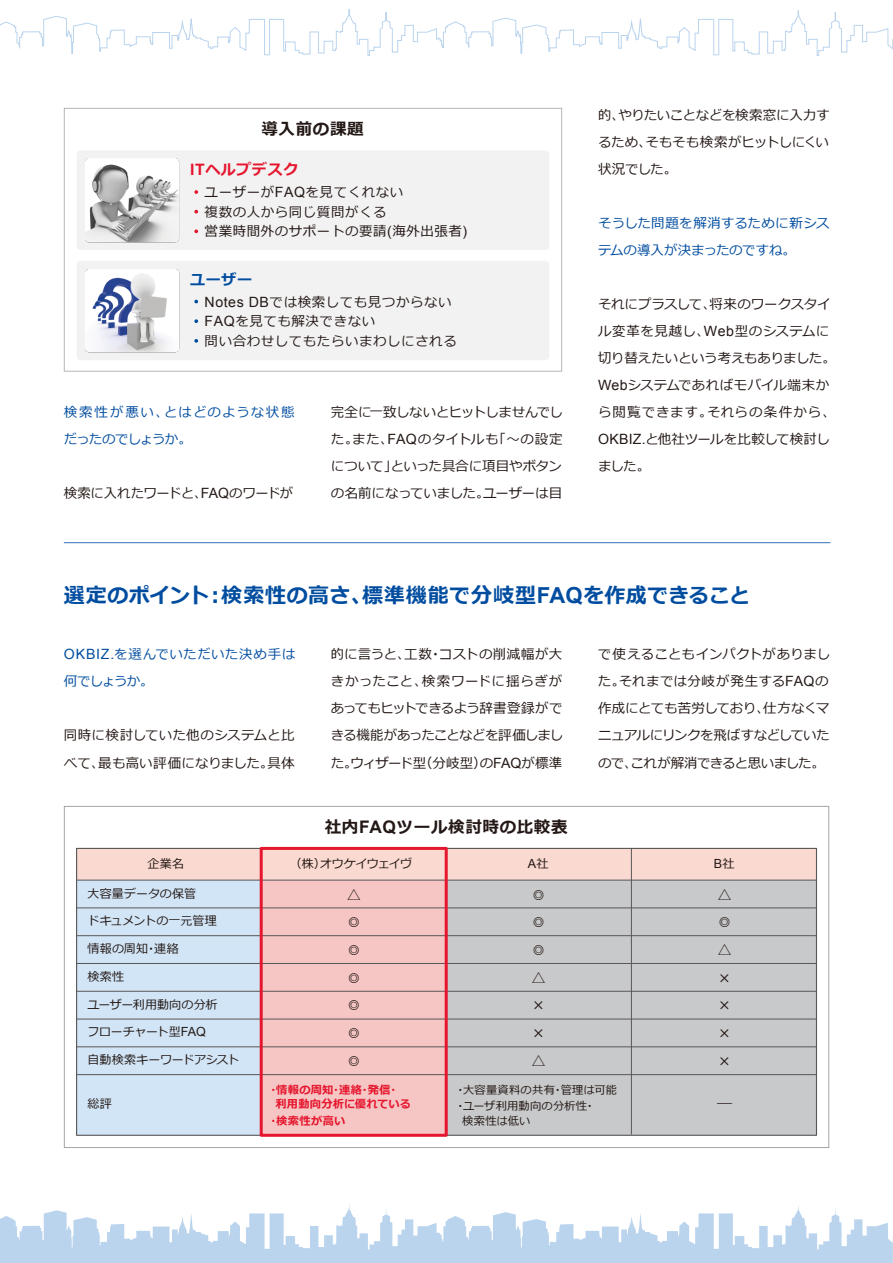
<style>
.page{position:relative;width:893px;height:1263px;background:#fff}
.page>*{position:absolute;margin:0;border:0;box-sizing:border-box;transform-origin:0 0}
.t1{font:700 21px "Meiryo";letter-spacing:.025em;color:#004da0}
.t2{font:700 16.5px "Meiryo";letter-spacing:.04em;color:#231815}
.t3{font:15px/27.6px "Meiryo";color:#231815;text-align:justify}
.t4{font:700 15px "Meiryo";letter-spacing:.04em;color:#e5162d}
.t5{font:700 15px "Meiryo";color:#004da0}
.t6{font:13.5px/27px "Meiryo";color:#231815;text-align:justify}
.t7{font:13.5px/19.5px "Meiryo";letter-spacing:.04em;color:#231815}
.t8{font:13.5px/27px "Meiryo";color:#004da0}
.t9{font:13.5px/27px "Meiryo";letter-spacing:.02em;color:#004da0}
.t10{font:13.5px/27px "Meiryo";letter-spacing:.07em;color:#004da0}
.t11{font:13.5px "Meiryo";letter-spacing:-.03em;color:#231815}
.t12{font:12.6px "Arial";color:#231815}
.t13{font:12px "Meiryo";letter-spacing:-.005em;color:#231815}
.t14{font:12px "Meiryo";letter-spacing:-.025em;color:#231815}
.t15{font:12px "Meiryo";letter-spacing:-.05em;color:#231815}
.t16{font:11.25px/16.5px "Meiryo";letter-spacing:.015em;color:#231815}
.t17{font:700 11.25px/14.2px "Meiryo";letter-spacing:.02em;color:#e5162d}
.s1{font-family:"Arial";font-size:15.75px}
.s2{font-family:"Arial";font-size:14.1px}
.s3{font-family:"Arial";font-size:22.05px}
.s4{font-family:"Arial";font-size:17.4px}
.s5{font-family:"Meiryo";font-size:12px}
.s6{font-family:"Arial";font-size:12.6px}
</style>
<div class="page">
<svg style="left:0;top:1204px;width:893px;height:59px;fill:#bad4ee"></svg>
<svg style="left:0;top:9px;width:893px;height:47px"></svg>
<hr style="left:64px;top:542px;width:766px;height:1px;background:#3071b7">
<svg style="left:64px;top:806px;width:765px;height:342px"></svg>
<div style="left:77px;top:848px;width:739px;height:287px;background:#c8c9ca"></div>
<div style="left:77px;top:848px;width:184px;height:287px;background:#d2e5f6"></div>
<div style="left:262px;top:848px;width:184px;height:287px;background:#f6c6c5"></div>
<div style="left:77px;top:848px;width:739px;height:32px;background:#fad9d0"></div>
<svg style="left:64px;top:108px;width:498px;height:263px"></svg>
<div style="left:77px;top:150px;width:472px;height:100px;background:#f2f2f2;border-radius:4px"></div>
<div style="left:77px;top:261px;width:472px;height:99px;background:#f2f2f2;border-radius:4px"></div>
<img style="left:85px;top:269px;width:114px;height:84px">
<img style="left:85px;top:159px;width:95px;height:84px">
<svg style="left:194px;top:190px;width:4px;height:4px"></svg>
<svg style="left:194px;top:210px;width:4px;height:4px"></svg>
<svg style="left:194px;top:229px;width:4px;height:4px"></svg>
<svg style="left:194px;top:300px;width:4px;height:3px"></svg>
<svg style="left:194px;top:319px;width:4px;height:4px"></svg>
<svg style="left:194px;top:339px;width:4px;height:4px"></svg>
<hr style="left:77px;top:880px;width:739px;height:1px;background:#595757">
<hr style="left:77px;top:907px;width:739px;height:1px;background:#595757">
<hr style="left:77px;top:935px;width:739px;height:1px;background:#595757">
<hr style="left:77px;top:963px;width:739px;height:1px;background:#595757">
<hr style="left:77px;top:991px;width:739px;height:1px;background:#595757">
<hr style="left:77px;top:1019px;width:739px;height:1px;background:#595757">
<hr style="left:77px;top:1046px;width:739px;height:1px;background:#595757">
<hr style="left:77px;top:1074px;width:739px;height:1px;background:#595757">
<hr style="left:631px;top:848px;width:1px;height:286px;background:#595757">
<div style="left:260px;top:847px;width:188px;height:290px;border:3px solid #e5162d"></div>
<p class="t2" style="left:261px;top:118px;width:104px">導入前の課題</p>
<p class="t4" style="left:190px;top:159px;width:110px"><span class="s1">IT</span>ヘルプデスク</p>
<p class="t7" style="left:205px;top:183px;width:264px">ユーザーが<span class="s2">FAQ</span>を見てくれない<br>複数の人から同じ質問がくる<br>営業時間外のサポートの要請<span class="s2">(</span>海外出張者<span class="s2">)</span></p>
<p class="t5" style="left:190px;top:269px;width:63px">ユーザー</p>
<p class="t7" style="left:205px;top:293px;width:254px"><span class="s2">Notes DB</span>では検索しても見つからない<br><span class="s2">FAQ</span>を見ても解決できない<br>問い合わせしてもたらいまわしにされる</p>
<p class="t10" style="left:64px;top:399px;width:232px">検索性が悪い、とはどのような状態だったのでしょうか。</p>
<p class="t11" style="left:64px;top:483px;width:231px">検索に入れたワードと、<span class="s2">FAQ</span>のワードが</p>
<p class="t6" style="left:331px;top:399px;width:234px">完全に一致しないとヒットしませんでした。また、<span class="s2">FAQ</span>のタイトルも「～の設定について」といった具合に項目やボタンの名前になっていました。ユーザーは目</p>
<p class="t6" style="left:598px;top:102px;width:233px">的、やりたいことなどを検索窓に入力するため、そもそも検索がヒットしにくい状況でした。</p>
<p class="t8" style="left:598px;top:210px;width:233px">そうした問題を解消するために新システムの導入が決まったのですね。</p>
<p class="t6" style="left:598px;top:291px;width:239px;text-align:left">それにプラスして、将来のワークスタイル変革を見越し、<span class="s2">Web</span>型のシステムに切り替えたいという考えもありました。<br><span class="s2">Web</span>システムであればモバイル端末から閲覧できます。それらの条件から、<br><span class="s2">OKBIZ.</span>と他社ツールを比較して検討しました。</p>
<h1 class="t1" style="left:64px;top:580px;width:688px">選定のポイント︓検索性の高さ、標準機能で分岐型<span class="s3">FAQ</span>を作成できること</h1>
<p class="t9" style="left:64px;top:642px;width:233px"><span class="s2">OKBIZ.</span>を選んでいただいた決め手は何でしょうか。</p>
<p class="t6" style="left:64px;top:723px;width:233px">同時に検討していた他のシステムと比べて、最も高い評価になりました。具体</p>
<p class="t6" style="left:331px;top:642px;width:234px">的に言うと、工数・コストの削減幅が大きかったこと、検索ワードに揺らぎがあってもヒットできるよう辞書登録ができる機能があったことなどを評価しました。ウィザード型（分岐型）の<span class="s2">FAQ</span>が標準</p>
<p class="t6" style="left:598px;top:642px;width:234px">で使えることもインパクトがありました。それまでは分岐が発生する<span class="s2">FAQ</span>の作成にとても苦労しており、仕方なくマニュアルにリンクを飛ばすなどしていたので、これが解消できると思いました。</p>
<p class="t2" style="left:325px;top:815px;width:244px">社内<span class="s4">FAQ</span>ツール検討時の比較表</p>
<p class="t15" style="left:290px;top:855px;width:124px">（株）オウケイウェイヴ</p>
<p class="t12" style="left:528px;top:855px;width:22px">A<span class="s5">社</span></p>
<p class="t12" style="left:714px;top:855px;width:22px">B<span class="s5">社</span></p>
<p class="t13" style="left:148px;top:855px;width:38px">企業名</p>
<p class="t13" style="left:88px;top:885px;width:110px">大容量データの保管</p>
<p class="t3" style="left:346px;top:881px;width:16px">△ ◎ ◎ ◎ ◎ ◎ ◎</p>
<p class="t3" style="left:531px;top:881px;width:16px">◎ ◎ ◎ △ × × △</p>
<p class="t3" style="left:717px;top:881px;width:16px">△ ◎ △ × × × ×</p>
<p class="t3" style="left:717px;top:1090px;width:16px">―</p>
<p class="t13" style="left:88px;top:913px;width:131px">ドキュメントの一元管理</p>
<p class="t13" style="left:88px;top:940px;width:93px">情報の周知・連絡</p>
<p class="t13" style="left:88px;top:968px;width:38px">検索性</p>
<p class="t13" style="left:88px;top:996px;width:131px">ユーザー利用動向の分析</p>
<p class="t14" style="left:88px;top:1024px;width:120px">フローチャート型<span class="s6">FAQ</span></p>
<p class="t14" style="left:88px;top:1051px;width:153px">自動検索キーワードアシスト</p>
<p class="t17" style="left:275px;top:1083px;width:137px;text-indent:-8px">・情報の周知・連絡・発信・利用動向分析に優れている</p>
<p class="t17" style="left:268px;top:1114px;width:79px">・検索性が高い</p>
<p class="t16" style="left:455px;top:1082px;width:164px">・大容量資料の共有・管理は可能・ユーザ利用動向の分析性・</p>
<p class="t16" style="left:462px;top:1113px;width:69px">検索性は低い</p>
<p class="t13" style="left:88px;top:1095px;width:26px">総評</p>
</div>
